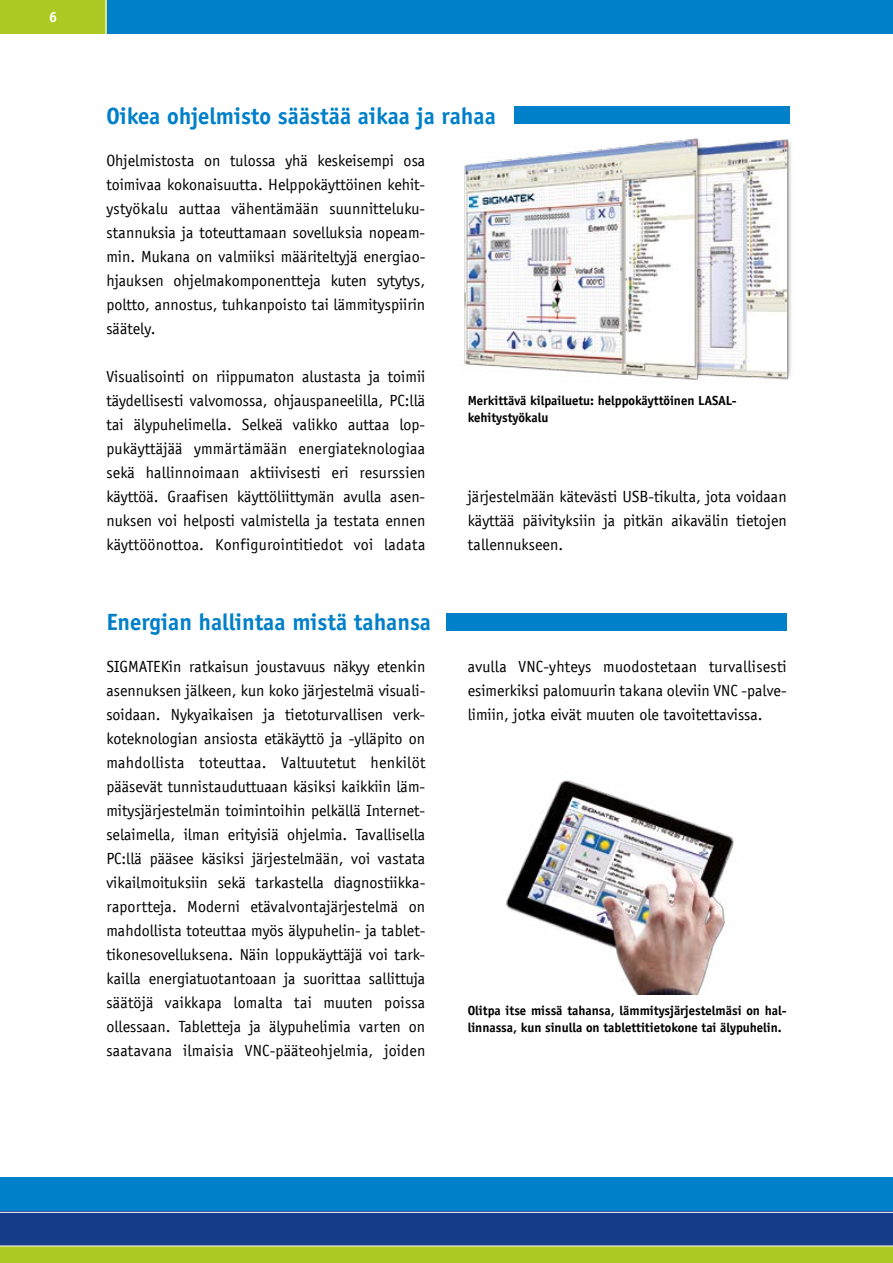
<style>
.page{position:relative;width:893px;height:1263px;background:#fff}
.page>*{position:absolute;margin:0;border:0;box-sizing:border-box;transform-origin:0 0}
.t1{font:700 24px "Officina Sans EF";color:#0080c9}
.t2{font:16.5px/24px "Officina Sans EF";color:#000;text-align:justify}
.t3{font:700 15px "Officina Sans EF";color:#fff}
.t4{font:700 13.5px/16.5px "Officina Sans EF";color:#000}
</style>
<div class="page">
<div style="left:0;top:0;width:893px;height:34px;background:#0080c9"></div>
<div style="left:0;top:0;width:106px;height:34px;background:#adca24"></div>
<hr style="left:106px;top:0;width:1px;height:36px;background:#fff">
<div style="left:0;top:1178px;width:893px;height:34px;background:#0080c9"></div>
<div style="left:0;top:1213px;width:893px;height:32px;background:#143c8a"></div>
<div style="left:0;top:1246px;width:893px;height:17px;background:#adca24"></div>
<div style="left:514px;top:107px;width:276px;height:17px;background:#0080c9"></div>
<div style="left:446px;top:613px;width:341px;height:17px;background:#0080c9"></div>
<img style="left:461px;top:138px;width:331px;height:242px">
<img style="left:505px;top:780px;width:229px;height:214px">
<p class="t3" style="left:49px;top:8px;width:9px">6</p>
<h1 class="t1" style="left:106px;top:101px;width:391px">Oikea ohjelmisto säästää aikaa ja rahaa</h1>
<p class="t2" style="left:106px;top:148px;width:320px">Ohjelmistosta on tulossa yhä keskeisempi osa toimivaa kokonaisuutta. Helppokäyttöinen kehit&shy;ystyökalu auttaa vähentämään suunnitteluku&shy;stannuksia ja toteuttamaan sovelluksia nopeam&shy;min. Mukana on valmiiksi määriteltyjä energiao&shy;hjauksen ohjelmakomponentteja kuten sytytys, poltto, annostus, tuhkanpoisto tai lämmityspiirin säätely.</p>
<p class="t2" style="left:106px;top:364px;width:321px">Visualisointi on riippumaton alustasta ja toimii täydellisesti valvomossa, ohjauspaneelilla, PC:llä tai älypuhelimella. Selkeä valikko auttaa lop&shy;pukäyttäjää ymmärtämään energiateknologiaa sekä hallinnoimaan aktiivisesti eri resurssien käyttöä. Graafisen käyttöliittymän avulla asen&shy;nuksen voi helposti valmistella ja testata ennen käyttöönottoa. Konfigurointitiedot voi ladata</p>
<h1 class="t1" style="left:106px;top:607px;width:326px">Energian hallintaa mistä tahansa</h1>
<p class="t4" style="left:468px;top:392px;width:271px">Merkittävä kilpailuetu: helppokäyttöinen LASAL&shy;kehitystyökalu</p>
<p class="t2" style="left:468px;top:484px;width:320px">järjestelmään kätevästi USB-tikulta, jota voidaan käyttää päivityksiin ja pitkän aikavälin tietojen tallennukseen.</p>
<p class="t2" style="left:106px;top:655px;width:320px">SIGMATEKin ratkaisun joustavuus näkyy etenkin asennuksen jälkeen, kun koko järjestelmä visuali&shy;soidaan. Nykyaikaisen ja tietoturvallisen verk&shy;koteknologian ansiosta etäkäyttö ja -ylläpito on mahdollista toteuttaa. Valtuutetut henkilöt pääsevät tunnistauduttuaan käsiksi kaikkiin läm&shy;mitysjärjestelmän toimintoihin pelkällä Internet&shy;selaimella, ilman erityisiä ohjelmia. Tavallisella PC:llä pääsee käsiksi järjestelmään, voi vastata vikailmoituksiin sekä tarkastella diagnostiikka&shy;raportteja. Moderni etävalvontajärjestelmä on mahdollista toteuttaa myös älypuhelin- ja tablet&shy;tikonesovelluksena. Näin loppukäyttäjä voi tark&shy;kailla energiatuotantoaan ja suorittaa sallittuja säätöjä vaikkapa lomalta tai muuten poissa ollessaan. Tabletteja ja älypuhelimia varten on saatavana ilmaisia VNC-pääteohjelmia, joiden</p>
<p class="t2" style="left:468px;top:655px;width:320px">avulla VNC-yhteys muodostetaan turvallisesti esimerkiksi palomuurin takana oleviin VNC -palve&shy;limiin, jotka eivät muuten ole tavoitettavissa.</p>
<p class="t4" style="left:468px;top:1002px;width:320px">Olitpa itse missä tahansa, lämmitysjärjestelmäsi on hal&shy;linnassa, kun sinulla on tablettitietokone tai älypuhelin.</p>
</div>
